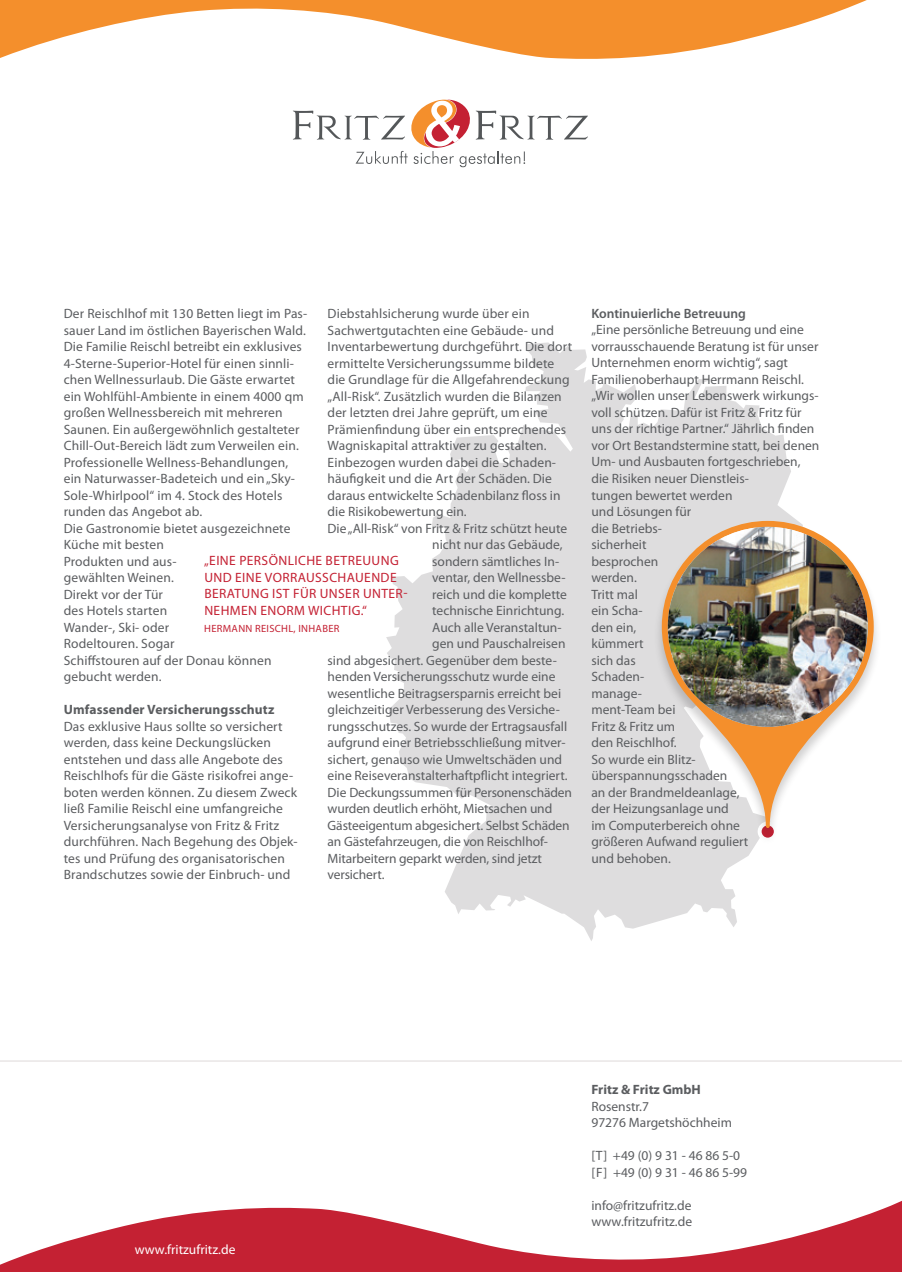
<style>
.page{position:relative;width:902px;height:1272px;background:#fff}
.page>*{position:absolute;margin:0;border:0;box-sizing:border-box;transform-origin:0 0}
.t1{font:13.5px/16.5px "Myriad Pro";color:#5b5d60}
.t2{font:13.5px "Myriad Pro";letter-spacing:.03em;color:#c42133}
.t3{font:700 13.5px "Myriad Pro";letter-spacing:.01em;color:#5b5d60}
.t4{font:600 13.5px "Myriad Pro";color:#5b5d60}
.t5{font:13.5px "Myriad Pro";color:#fff}
.t6{font:10.5px "Myriad Pro";color:#c42133}
</style>
<div class="page">
<svg style="left:386px;top:342px;width:412px;height:599px;fill:#deddde"></svg>
<div style="left:653px;top:521px;width:228px;height:323px;background:#231f20;opacity:.21"></div>
<svg style="left:661px;top:521px;width:212px;height:307px"></svg>
<img style="left:667px;top:527px;width:200px;height:199px;border-radius:100px">
<svg style="left:293px;top:100px;width:295px;height:67px"></svg>
<svg style="left:0;top:0;width:867px;height:59px;fill:#f48f2c"></svg>
<svg style="left:0;top:1060px;width:901px;height:211px"></svg>
<p class="t1" style="left:64px;top:305px;width:245px">Der Reischlhof mit 130 Betten liegt im Pas&shy;sauer Land im östlichen Bayerischen Wald.<br>Die Familie Reischl betreibt ein exklusives<br>4-Sterne-Superior-Hotel für einen sinnli&shy;chen Wellnessurlaub. Die Gäste erwartet ein Wohlfühl-Ambiente in einem 4000 qm großen Wellnessbereich mit mehreren<br>Saunen. Ein außergewöhnlich gestalteter<br>Chill-Out-Bereich lädt zum Verweilen ein.<br>Professionelle Wellness-Behandlungen, ein Naturwasser-Badeteich und ein „Sky-<br>Sole-Whirlpool“ im 4. Stock des Hotels runden das Angebot ab.<br>Die Gastronomie bietet ausgezeichnete<br>Küche mit besten<br>Produkten und aus-<br>gewählten Weinen.<br>Direkt vor der Tür<br>des Hotels starten<br>Wander-, Ski- oder<br>Rodeltouren. Sogar<br>Schiffstouren auf der Donau können gebucht werden.</p>
<p class="t3" style="left:64px;top:701px;width:212px">Umfassender Versicherungsschutz</p>
<p class="t1" style="left:64px;top:717px;width:235px">Das exklusive Haus sollte so versichert werden, dass keine Deckungslücken entstehen und dass alle Angebote des Reischlhofs für die Gäste risikofrei ange&shy;boten werden können. Zu diesem Zweck ließ Familie Reischl eine umfangreiche Versicherungsanalyse von Fritz &amp; Fritz durchführen. Nach Begehung des Objek&shy;tes und Prüfung des organisatorischen Brandschutzes sowie der Einbruch- und</p>
<p class="t1" style="left:327px;top:305px;width:203px">Diebstahlsicherung wurde über ein</p>
<p class="t1" style="left:327px;top:321px;width:228px">Sachwertgutachten eine Gebäude- und</p>
<p class="t1" style="left:327px;top:338px;width:246px">Inventarbewertung durchgeführt. Die dort</p>
<p class="t1" style="left:327px;top:354px;width:228px">ermittelte Versicherungssumme bildete</p>
<p class="t1" style="left:327px;top:371px;width:243px">die Grundlage für die Allgefahrendeckung</p>
<p class="t1" style="left:327px;top:387px;width:236px">„All-Risk“. Zusätzlich wurden die Bilanzen</p>
<p class="t1" style="left:327px;top:404px;width:221px">der letzten drei Jahre geprüft, um eine</p>
<p class="t1" style="left:327px;top:420px;width:240px">Prämienfindung über ein entsprechendes</p>
<p class="t1" style="left:327px;top:437px;width:220px">Wagniskapital attraktiver zu gestalten.</p>
<p class="t1" style="left:327px;top:453px;width:230px">Einbezogen wurden dabei die Schaden-</p>
<p class="t1" style="left:327px;top:470px;width:226px">häufigkeit und die Art der Schäden. Die</p>
<p class="t1" style="left:327px;top:486px;width:234px">daraus entwickelte Schadenbilanz floss in</p>
<p class="t1" style="left:327px;top:503px;width:140px">die Risikobewertung ein.</p>
<p class="t1" style="left:327px;top:519px;width:241px">Die „All-Risk“ von Fritz &amp; Fritz schützt heute</p>
<p class="t1" style="left:432px;top:536px;width:132px">nicht nur das Gebäude,</p>
<p class="t1" style="left:432px;top:552px;width:128px">sondern sämtliches In-</p>
<p class="t1" style="left:432px;top:569px;width:135px">ventar, den Wellnessbe-</p>
<p class="t1" style="left:432px;top:585px;width:136px">reich und die komplette</p>
<p class="t1" style="left:432px;top:602px;width:133px">technische Einrichtung.</p>
<p class="t1" style="left:432px;top:618px;width:131px">Auch alle Veranstaltun-</p>
<p class="t1" style="left:432px;top:635px;width:135px">gen und Pauschalreisen</p>
<p class="t1" style="left:327px;top:651px;width:231px">sind abgesichert. Gegenüber dem beste-</p>
<p class="t1" style="left:327px;top:668px;width:229px">henden Versicherungsschutz wurde eine</p>
<p class="t1" style="left:327px;top:684px;width:235px">wesentliche Beitragsersparnis erreicht bei</p>
<p class="t1" style="left:327px;top:701px;width:234px">gleichzeitiger Verbesserung des Versiche-</p>
<p class="t1" style="left:327px;top:717px;width:241px">rungsschutzes. So wurde der Ertragsausfall</p>
<p class="t1" style="left:327px;top:734px;width:239px">aufgrund einer Betriebsschließung mitver-</p>
<p class="t1" style="left:327px;top:750px;width:236px">sichert, genauso wie Umweltschäden und</p>
<p class="t1" style="left:327px;top:767px;width:241px">eine Reiseveranstalterhaftpflicht integriert.</p>
<p class="t1" style="left:327px;top:783px;width:246px">Die Deckungssummen für Personenschäden</p>
<p class="t1" style="left:327px;top:800px;width:226px">wurden deutlich erhöht, Mietsachen und</p>
<p class="t1" style="left:327px;top:816px;width:243px">Gästeeigentum abgesichert. Selbst Schäden</p>
<p class="t1" style="left:327px;top:833px;width:222px">an Gästefahrzeugen, die von Reischlhof-</p>
<p class="t1" style="left:327px;top:849px;width:216px">Mitarbeitern geparkt werden, sind jetzt</p>
<p class="t1" style="left:327px;top:866px;width:58px">versichert.</p>
<p class="t2" style="left:204px;top:552px;width:20px">„Eine</p>
<p class="t2" style="left:239px;top:552px;width:8px">pers</p>
<p class="t2" style="left:269px;top:552px;width:18px">önliche</p>
<p class="t2" style="left:325px;top:552px;width:17px">Betreuung</p>
<p class="t2" style="left:204px;top:569px;width:10px">und</p>
<p class="t2" style="left:235px;top:569px;width:8px">eine</p>
<p class="t2" style="left:265px;top:569px;width:10px">vorrausschauende</p>
<p class="t2" style="left:204px;top:585px;width:17px">Beratung</p>
<p class="t2" style="left:272px;top:585px;width:30px">ist für</p>
<p class="t2" style="left:320px;top:585px;width:9px">unser</p>
<p class="t2" style="left:363px;top:585px;width:18px">Unter</p>
<p class="t2" style="left:403px;top:585px;width:6px">-</p>
<p class="t2" style="left:204px;top:602px;width:10px">nehmen</p>
<p class="t2" style="left:260px;top:602px;width:10px">enorm</p>
<p class="t2" style="left:308px;top:602px;width:9px">wichtig</p>
<p class="t2" style="left:360px;top:602px;width:8px">.“</p>
<p class="t6" style="left:204px;top:622px;width:15px">Hermann</p>
<p class="t6" style="left:255px;top:622px;width:13px">Reischl</p>
<p class="t6" style="left:293px;top:622px;width:15px">, Inhaber</p>
<p class="t4" style="left:591px;top:305px;width:156px">Kontinuierliche Betreuung</p>
<p class="t1" style="left:591px;top:321px;width:229px">„Eine persönliche Betreuung und eine vorrausschauende Beratung ist für unser<br>Unternehmen enorm wichtig“, sagt<br>Familienoberhaupt Herrmann Reischl. „Wir wollen unser Lebenswerk wirkungs&shy;voll schützen. Dafür ist Fritz &amp; Fritz für uns der richtige Partner.“ Jährlich finden vor Ort Bestandstermine statt, bei denen<br>Um- und Ausbauten fortgeschrieben, die Risiken neuer Dienstleis-<br>tungen bewertet werden<br>und Lösungen für<br>die Betriebs-<br>sicherheit<br>besprochen<br>werden.<br>Tritt mal<br>ein Scha-<br>den ein,<br>kümmert<br>sich das<br>Schaden-<br>manage-<br>ment-Team bei<br>Fritz &amp; Fritz um<br>den Reischlhof.<br>So wurde ein Blitz&shy;überspannungsschaden<br>an der Brandmeldeanlage,<br>der Heizungsanlage und<br>im Computerbereich ohne<br>größeren Aufwand reguliert<br>und behoben.</p>
<p class="t5" style="left:135px;top:1241px;width:102px">www.fritzufritz.de</p>
<p class="t3" style="left:591px;top:1080px;width:111px">Fritz &amp; Fritz GmbH</p>
<p class="t1" style="left:591px;top:1097px;width:142px">Rosenstr.7<br>97276 Margetshöchheim</p>
<p class="t1" style="left:591px;top:1146px;width:157px">[T] +49 (0) 9 31 - 46 86 5-0 [F] +49 (0) 9 31 - 46 86 5-99</p>
<p class="t1" style="left:591px;top:1196px;width:102px">info@fritzufritz.de www.fritzufritz.de</p>
</div>
